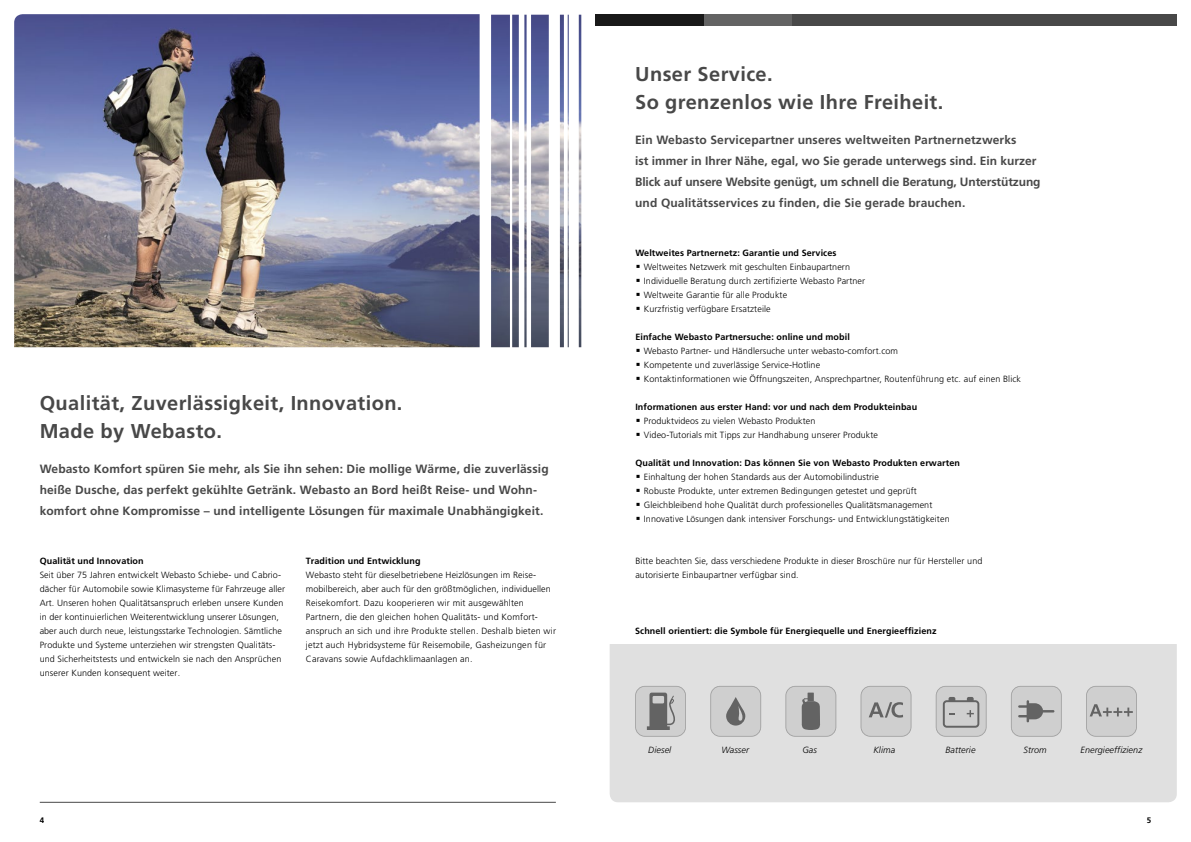
<style>
.page{position:relative;width:1191px;height:842px;background:#fff}
.page>*{position:absolute;margin:0;border:0;box-sizing:border-box;transform-origin:0 0}
.t1{font:700 20px/28px "Frutiger";letter-spacing:.02em;color:#484848}
.t2{font:700 12px/21px "Frutiger";letter-spacing:.01em;color:#484848}
.t3{font:300 9px/14px "Frutiger";letter-spacing:.01em;color:#000}
.t4{font:700 9px "Frutiger";letter-spacing:.01em;color:#000}
.t5{font:italic 300 9px "Frutiger";letter-spacing:.01em;color:#000}
.t6{font:700 8px "Frutiger";color:#000}
</style>
<div class="page">
<img style="left:14px;top:14px;width:567px;height:333px">
<div style="left:595px;top:14px;width:109px;height:12px;background:#191919"></div>
<div style="left:704px;top:14px;width:88px;height:12px;background:#636363"></div>
<div style="left:792px;top:14px;width:384px;height:12px;background:#484848"></div>
<div style="left:609px;top:644px;width:567px;height:158px;background:#e0e0e0"></div>
<svg style="left:635px;top:686px;width:51px;height:51px;background:#b1b1b1"></svg>
<svg style="left:710px;top:686px;width:51px;height:51px;background:#bfbfbf"></svg>
<svg style="left:785px;top:686px;width:51px;height:51px;background:#b5b5b5"></svg>
<svg style="left:860px;top:686px;width:51px;height:51px;background:#c4c4c4"></svg>
<svg style="left:935px;top:686px;width:51px;height:51px;background:#c1c1c1"></svg>
<svg style="left:1011px;top:686px;width:50px;height:51px;background:#bfbfbf"></svg>
<svg style="left:1086px;top:686px;width:50px;height:51px;background:#c6c6c6"></svg>
<hr style="left:40px;top:802px;width:516px;height:1px;background:#484848">
<h1 class="t1" style="left:635px;top:60px;width:310px">Unser Service.<br>So grenzenlos wie Ihre Freiheit.</h1>
<h1 class="t1" style="left:40px;top:389px;width:364px">Qualität, Zuverlässigkeit, Innovation.<br>Made by Webasto.</h1>
<p class="t2" style="left:40px;top:459px;width:510px">Webasto Komfort spüren Sie mehr, als Sie ihn sehen: Die mollige Wärme, die zuverlässig heiße Dusche, das perfekt gekühlte Getränk. Webasto an Bord heißt Reise- und Wohn&shy;komfort ohne Kompromisse – und intelligente Lösungen für maximale Unabhängigkeit.</p>
<p class="t4" style="left:40px;top:556px;width:106px">Qualität und Innovation</p>
<p class="t3" style="left:40px;top:568px;width:247px">Seit über 75 Jahren entwickelt Webasto Schiebe- und Cabrio&shy;dächer für Automobile sowie Klimasysteme für Fahrzeuge aller Art. Unseren hohen Qualitätsanspruch erleben unsere Kunden in der kontinuierlichen Weiterentwicklung unserer Lösungen, aber auch durch neue, leistungsstarke Technologien. Sämtliche Produkte und Systeme unterziehen wir strengsten Qualitäts&shy;und Sicherheitstests und entwickeln sie nach den Ansprüchen unserer Kunden konsequent weiter.</p>
<p class="t4" style="left:306px;top:556px;width:116px">Tradition und Entwicklung</p>
<p class="t3" style="left:306px;top:568px;width:252px">Webasto steht für dieselbetriebene Heizlösungen im Reise&shy;mobilbereich, aber auch für den größtmöglichen, individuellen Reisekomfort. Dazu kooperieren wir mit ausgewählten Partnern, die den gleichen hohen Qualitäts- und Komfort&shy;anspruch an sich und ihre Produkte stellen. Deshalb bieten wir jetzt auch Hybridsysteme für Reisemobile, Gasheizungen für Caravans sowie Aufdachklimaanlagen an.</p>
<p class="t2" style="left:635px;top:130px;width:407px">Ein Webasto Servicepartner unseres weltweiten Partnernetzwerks<br>ist immer in Ihrer Nähe, egal, wo Sie gerade unterwegs sind. Ein kurzer Blick auf unsere Website genügt, um schnell die Beratung, Unterstützung und Qualitätsservices zu finden, die Sie gerade brauchen.</p>
<p class="t4" style="left:635px;top:248px;width:203px">Weltweites Partnernetz: Garantie und Services</p>
<p class="t3" style="left:644px;top:260px;width:223px">Weltweites Netzwerk mit geschulten Einbaupartnern Individuelle Beratung durch zertifizierte Webasto Partner Weltweite Garantie für alle Produkte<br>Kurzfristig verfügbare Ersatzteile</p>
<p class="t4" style="left:635px;top:332px;width:216px">Einfache Webasto Partnersuche: online und mobil</p>
<p class="t3" style="left:644px;top:344px;width:379px">Webasto Partner- und Händlersuche unter webasto-comfort.com<br>Kompetente und zuverlässige Service-Hotline<br>Kontaktinformationen wie Öffnungszeiten, Ansprechpartner, Routenführung etc. auf einen Blick</p>
<p class="t4" style="left:635px;top:402px;width:283px">Informationen aus erster Hand: vor und nach dem Produkteinbau</p>
<p class="t3" style="left:644px;top:414px;width:236px">Produktvideos zu vielen Webasto Produkten<br>Video-Tutorials mit Tipps zur Handhabung unserer Produkte</p>
<p class="t4" style="left:635px;top:458px;width:326px">Qualität und Innovation: Das können Sie von Webasto Produkten erwarten</p>
<p class="t3" style="left:644px;top:470px;width:307px">Einhaltung der hohen Standards aus der Automobilindustrie<br>Robuste Produkte, unter extremen Bedingungen getestet und geprüft Gleichbleibend hohe Qualität durch professionelles Qualitätsmanagement Innovative Lösungen dank intensiver Forschungs- und Entwicklungstätigkeiten</p>
<p class="t3" style="left:635px;top:554px;width:348px">Bitte beachten Sie, dass verschiedene Produkte in dieser Broschüre nur für Hersteller und autorisierte Einbaupartner verfügbar sind.</p>
<p class="t4" style="left:635px;top:626px;width:303px">Schnell orientiert: die Symbole für Energiequelle und Energieeffizienz</p>
<p class="t5" style="left:648px;top:745px;width:24px">Diesel</p>
<p class="t5" style="left:721px;top:745px;width:29px">Wasser</p>
<p class="t5" style="left:802px;top:745px;width:16px">Gas</p>
<p class="t5" style="left:873px;top:745px;width:23px">Klima</p>
<p class="t5" style="left:945px;top:745px;width:32px">Batterie</p>
<p class="t5" style="left:1023px;top:745px;width:25px">Strom</p>
<p class="t5" style="left:1080px;top:745px;width:63px">Energieeffizienz</p>
<p class="t6" style="left:40px;top:816px;width:6px">4</p>
<p class="t6" style="left:1146px;top:816px;width:6px">5</p>
</div>
